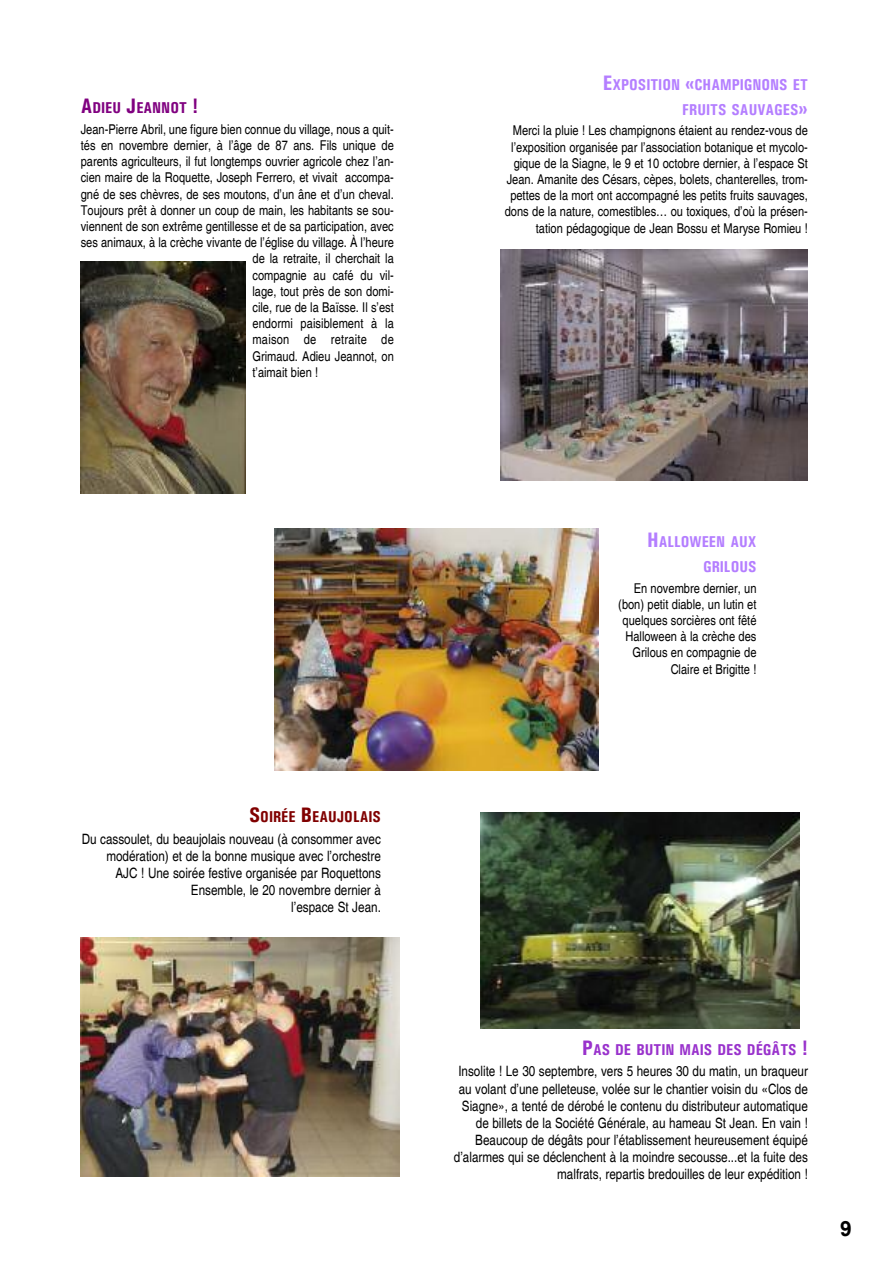
<style>
.page{position:relative;width:893px;height:1263px;background:#fff}
.page>*{position:absolute;margin:0;border:0;box-sizing:border-box;transform-origin:0 0}
.t1{font:700 21px "Arial";color:#000}
.t2{font:700 condensed 15.75px/25.2px "Univers";color:#b47eff;text-align:right}
.t3{font:700 condensed 15.75px "Univers";color:#9932cc}
.t4{font:700 condensed 15.75px "Univers";color:#800000}
.t5{font:700 condensed 15.75px "Univers";color:#800080}
.t6{font:condensed 14.25px/17.1px "Helvetica";color:#000;text-align:right}
.t7{font:condensed 13.5px/16.2px "Helvetica";color:#000;text-align:right}
.t8{font:condensed 13.5px "Helvetica";letter-spacing:.02em;color:#000}
.s1{font-size:21px}
</style>
<div class="page">
<img style="left:274px;top:528px;width:324px;height:243px">
<img style="left:81px;top:262px;width:164px;height:231px">
<img style="left:501px;top:250px;width:307px;height:230px">
<img style="left:81px;top:937px;width:319px;height:239px">
<img style="left:480px;top:812px;width:319px;height:216px">
<p class="t5" style="left:81px;top:98px;width:119px"><span class="s1">A</span>DIEU <span class="s1">J</span>EANNOT <span class="s1">!</span></p>
<p class="t7" style="left:81px;top:121px;width:315px">Jean-Pierre Abril, une figure bien connue du village, nous a quit-</p>
<p class="t7" style="left:81px;top:137px;width:315px">tés en novembre dernier, à l’âge de 87 ans. Fils unique de</p>
<p class="t7" style="left:81px;top:153px;width:315px">parents agriculteurs, il fut longtemps ouvrier agricole chez l’an-</p>
<p class="t7" style="left:81px;top:169px;width:315px">cien maire de la Roquette, Joseph Ferrero, et vivait accompa-</p>
<p class="t7" style="left:81px;top:186px;width:315px">gné de ses chèvres, de ses moutons, d’un âne et d’un cheval.</p>
<p class="t7" style="left:81px;top:202px;width:315px">Toujours prêt à donner un coup de main, les habitants se sou-</p>
<p class="t7" style="left:81px;top:218px;width:315px">viennent de son extrême gentillesse et de sa participation, avec</p>
<p class="t7" style="left:81px;top:234px;width:315px">ses animaux, à la crèche vivante de l’église du village. À l’heure</p>
<p class="t7" style="left:252px;top:250px;width:143px">de la retraite, il cherchait la</p>
<p class="t7" style="left:252px;top:267px;width:143px">compagnie au café du vil-</p>
<p class="t7" style="left:252px;top:283px;width:143px">lage, tout près de son domi-</p>
<p class="t7" style="left:252px;top:299px;width:143px">cile, rue de la Baïsse. Il s’est</p>
<p class="t7" style="left:252px;top:315px;width:143px">endormi paisiblement à la</p>
<p class="t8" style="left:252px;top:332px;width:143px">maison de retraite de</p>
<p class="t7" style="left:252px;top:348px;width:143px">Grimaud. Adieu Jeannot, on</p>
<p class="t7" style="left:252px;top:364px;width:67px">t’aimait bien !</p>
<p class="t2" style="left:603px;top:71px;width:207px"><span class="s1">E</span>XPOSITION <span class="s1">«</span>CHAMPIGNONS ET<br>FRUITS SAUVAGES<span class="s1">»</span></p>
<p class="t7" style="left:505px;top:122px;width:305px">Merci la pluie ! Les champignons étaient au rendez-vous de l’exposition organisée par l’association botanique et mycolo&shy;gique de la Siagne, le 9 et 10 octobre dernier, à l’espace St Jean. Amanite des Césars, cèpes, bolets, chanterelles, trom&shy;pettes de la mort ont accompagné les petits fruits sauvages, dons de la nature, comestibles… ou toxiques, d’où la présen&shy;tation pédagogique de Jean Bossu et Maryse Romieu !</p>
<p class="t4" style="left:249px;top:807px;width:133px"><span class="s1">S</span>OIRÉE <span class="s1">B</span>EAUJOLAIS</p>
<p class="t6" style="left:82px;top:830px;width:301px">Du cassoulet, du beaujolais nouveau (à consommer avec modération) et de la bonne musique avec l’orchestre AJC ! Une soirée festive organisée par Roquettons Ensemble, le 20 novembre dernier à<br>l’espace St Jean.</p>
<p class="t2" style="left:647px;top:529px;width:111px"><span class="s1">H</span>ALLOWEEN AUX<br>GRILOUS</p>
<p class="t7" style="left:618px;top:580px;width:140px">En novembre dernier, un (bon) petit diable, un lutin et quelques sorcières ont fêté<br>Halloween à la crèche des<br>Grilous en compagnie de<br>Claire et Brigitte !</p>
<p class="t3" style="left:582px;top:1040px;width:227px"><span class="s1">P</span>AS DE BUTIN MAIS DES DÉGÂTS <span class="s1">!</span></p>
<p class="t6" style="left:454px;top:1063px;width:356px">Insolite ! Le 30 septembre, vers 5 heures 30 du matin, un braqueur au volant d’une pelleteuse, volée sur le chantier voisin du «Clos de Siagne», a tenté de dérobé le contenu du distributeur automatique de billets de la Société Générale, au hameau St Jean. En vain !<br>Beaucoup de dégâts pour l’établissement heureusement équipé d’alarmes qui se déclenchent à la moindre secousse...et la fuite des malfrats, repartis bredouilles de leur expédition !</p>
<h1 class="t1" style="left:840px;top:1217px;width:13px">9</h1>
</div>
